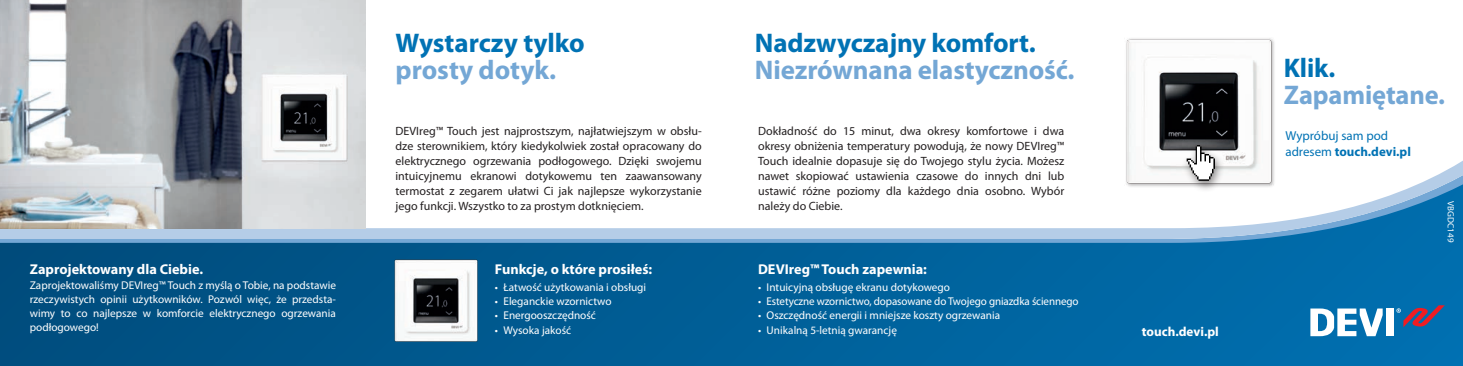
<style>
.page{position:relative;width:1463px;height:366px;background:#fff}
.page>*{position:absolute;margin:0;border:0;box-sizing:border-box;transform-origin:0 0}
.t1{font:700 27px "Myriad Pro";letter-spacing:-.005em;color:#74a7d5}
.t2{font:700 27px "Myriad Pro";letter-spacing:-.005em;color:#0072b4}
.t3{font:700 14.25px "Myriad Pro";color:#fff}
.t4{font:700 13.2px "Myriad Pro";color:#fff}
.t5{font:12.9px/16.2px "Myriad Pro";color:#0072b4}
.t6{font:12px/15px "Myriad Pro";color:#231f20;text-align:justify}
.t7{font:11.25px/14.2px "Myriad Pro";color:#fff;text-align:justify}
.t8{font:9px "Myriad Pro";color:#fff}
.s1{font-weight:700}
</style>
<div class="page">
<div style="left:0;top:165px;width:1463px;height:201px;background:linear-gradient(to right,#065080,#0270b1)"></div>
<svg style="left:0;top:160px;width:1463px;height:79px"></svg>
<div style="left:1386px;top:308px;width:7px;height:28px;background:#fff"></div>
<svg style="left:1310px;top:308px;width:72px;height:28px"></svg>
<svg style="left:1396px;top:305px;width:49px;height:22px"></svg>
<div style="left:1124px;top:37px;width:160px;height:167px;background:#231f20;opacity:.35"></div>
<img style="left:1124px;top:37px;width:149px;height:149px">
<img style="left:0;top:0;width:366px;height:228px">
<div style="left:1180px;top:141px;width:52px;height:58px;background:#231f20;opacity:.5"></div>
<svg style="left:1186px;top:145px;width:29px;height:36px"></svg>
<img style="left:393px;top:258px;width:85px;height:84px">
<p class="t3" style="left:30px;top:260px;width:175px">Zaprojektowany dla Ciebie.</p>
<p class="t7" style="left:30px;top:277px;width:308px">Zaprojektowaliśmy DEVIreg™ Touch z myślą o Tobie, na podstawie rzeczywistych opinii użytkowników. Pozwól więc, że przedsta&shy;wimy to co najlepsze w komforcie elektrycznego ogrzewania podłogowego!</p>
<h1 class="t2" style="left:395px;top:25px;width:191px">Wystarczy tylko</h1>
<h1 class="t1" style="left:395px;top:52px;width:162px">prosty dotyk.</h1>
<p class="t6" style="left:395px;top:123px;width:308px">DEVIreg™ Touch jest najprostszym, najłatwiejszym w obsłu&shy;dze sterownikiem, który kiedykolwiek został opracowany do elektrycznego ogrzewania podłogowego. Dzięki swojemu intuicyjnemu ekranowi dotykowemu ten zaawansowany termostat z zegarem ułatwi Ci jak najlepsze wykorzystanie jego funkcji. Wszystko to za prostym dotknięciem.</p>
<p class="t3" style="left:495px;top:260px;width:159px">Funkcje, o które prosiłeś:</p>
<p class="t7" style="left:495px;top:279px;width:153px">• Łatwość użytkowania i obsługi</p>
<p class="t7" style="left:495px;top:294px;width:118px">• Eleganckie wzornictwo</p>
<p class="t7" style="left:495px;top:308px;width:103px">• Energooszczędność</p>
<p class="t7" style="left:495px;top:322px;width:78px">• Wysoka jakość</p>
<h1 class="t2" style="left:755px;top:25px;width:282px">Nadzwyczajny komfort.</h1>
<h1 class="t1" style="left:755px;top:52px;width:321px">Niezrównana elastyczność.</h1>
<p class="t6" style="left:758px;top:123px;width:308px">Dokładność do 15 minut, dwa okresy komfortowe i dwa okresy obniżenia temperatury powodują, że nowy DEVIreg™ Touch idealnie dopasuje się do Twojego stylu życia. Możesz nawet skopiować ustawienia czasowe do innych dni lub ustawić różne poziomy dla każdego dnia osobno. Wybór należy do Ciebie.</p>
<p class="t3" style="left:758px;top:260px;width:170px">DEVIreg™ Touch zapewnia:</p>
<p class="t7" style="left:758px;top:279px;width:193px">• Intuicyjną obsługę ekranu dotykowego</p>
<p class="t7" style="left:758px;top:294px;width:322px">• Estetyczne wzornictwo, dopasowane do Twojego gniazdka ściennego</p>
<p class="t7" style="left:758px;top:308px;width:244px">• Oszczędność energii i mniejsze koszty ogrzewania</p>
<p class="t7" style="left:758px;top:322px;width:140px">• Unikalną 5-letnią gwarancję</p>
<p class="t4" style="left:1142px;top:323px;width:79px">touch.devi.pl</p>
<h1 class="t2" style="left:1284px;top:51px;width:53px">Klik.</h1>
<h1 class="t1" style="left:1284px;top:78px;width:163px">Zapamiętane.</h1>
<p class="t5" style="left:1285px;top:127px;width:127px">Wypróbuj sam pod adresem <span class="s1">touch.devi.pl</span></p>
<p class="t8" style="left:1456px;top:201px;width:42px;rotate:90deg">VBGDC149</p>
</div>
